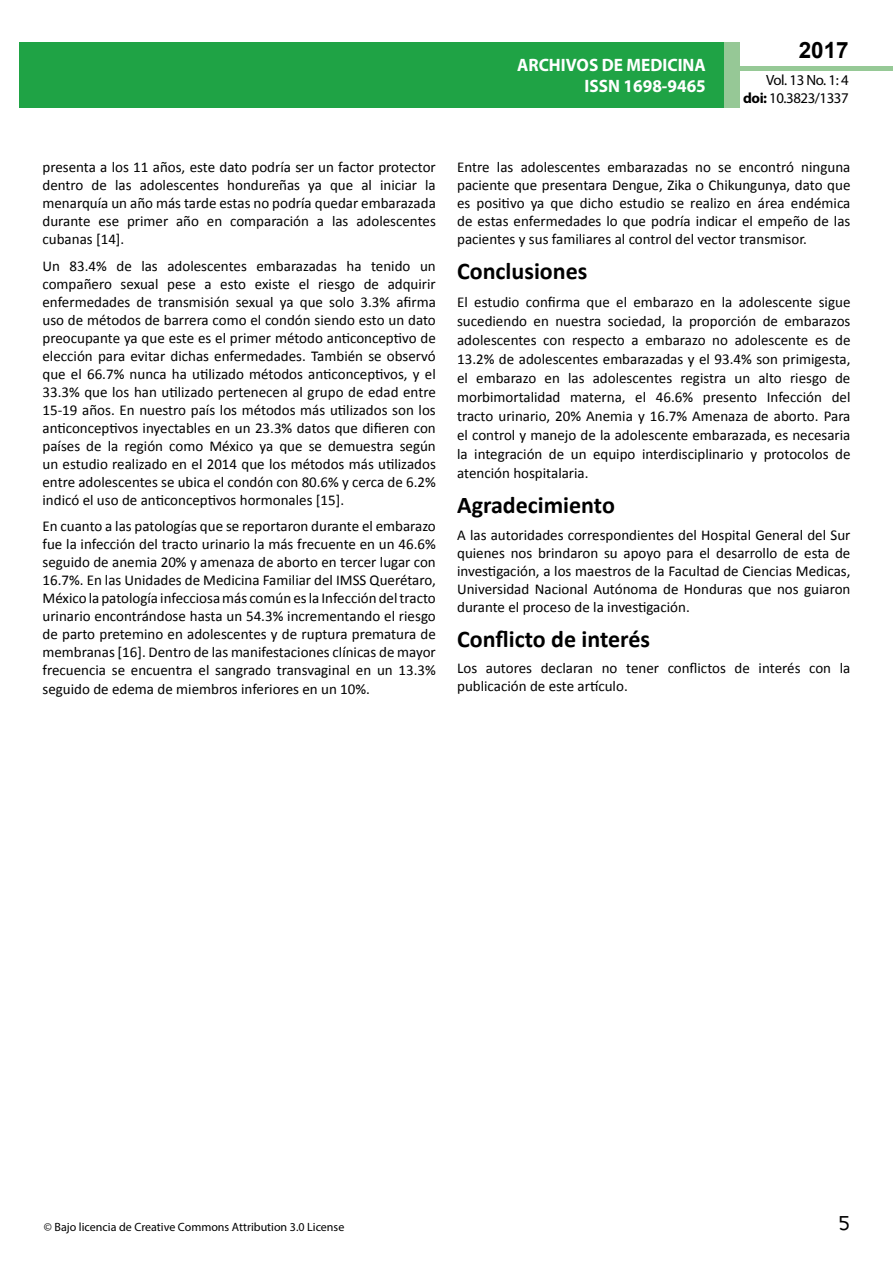
<style>
.page{position:relative;width:893px;height:1263px;background:#fff}
.page>*{position:absolute;margin:0;border:0;box-sizing:border-box;transform-origin:0 0}
.t1{font:25.5px "Tunga";color:#000}
.t2{font:700 24px "Calibri";color:#000}
.t3{font:700 22.5px "Arial";color:#000}
.t4{font:700 18px/21.6px "Myriad Pro";color:#fff;text-align:right;scale:.96 1}
.t5{font:15px/18px "Calibri";color:#000;text-align:justify}
.t6{font:14.85px/17.9px "Myriad Pro";letter-spacing:-.03em;color:#000;text-align:right}
.t7{font:12px "Myriad Pro";color:#000}
.s1{font-weight:700}
</style>
<div class="page">
<div style="left:722px;top:66px;width:171px;height:5px;background:#96c996"></div>
<div style="left:19px;top:42px;width:706px;height:66px;background:#1fa345"></div>
<div style="left:725px;top:42px;width:15px;height:66px;background:#96c896"></div>
<p class="t4" style="left:517px;top:53px;width:198px">ARCHIVOS DE MEDICINA<br>ISSN 1698-9465</p>
<h3 class="t3" style="left:799px;top:35px;width:52px">2017</h3>
<p class="t6" style="left:743px;top:71px;width:107px">Vol. 13 No. 1: 4 <span class="s1">doi:</span> 10.3823/1337</p>
<p class="t5" style="left:43px;top:158px;width:395px">presenta a los 11 años, este dato podría ser un factor protector dentro de las adolescentes hondureñas ya que al iniciar la menarquía un año más tarde estas no podría quedar embarazada durante ese primer año en comparación a las adolescentes cubanas [14].</p>
<p class="t5" style="left:43px;top:257px;width:395px">Un 83.4% de las adolescentes embarazadas ha tenido un compañero sexual pese a esto existe el riesgo de adquirir enfermedades de transmisión sexual ya que solo 3.3% afirma uso de métodos de barrera como el condón siendo esto un dato preocupante ya que este es el primer método anticonceptivo de elección para evitar dichas enfermedades. También se observó que el 66.7% nunca ha utilizado métodos anticonceptivos, y el 33.3% que los han utilizado pertenecen al grupo de edad entre 15-19 años. En nuestro país los métodos más utilizados son los anticonceptivos inyectables en un 23.3% datos que difieren con países de la región como México ya que se demuestra según un estudio realizado en el 2014 que los métodos más utilizados entre adolescentes se ubica el condón con 80.6% y cerca de 6.2% indicó el uso de anticonceptivos hormonales [15].</p>
<p class="t5" style="left:43px;top:517px;width:395px">En cuanto a las patologías que se reportaron durante el embarazo fue la infección del tracto urinario la más frecuente en un 46.6% seguido de anemia 20% y amenaza de aborto en tercer lugar con 16.7%. En las Unidades de Medicina Familiar del IMSS Querétaro, México la patología infecciosa más común es la Infección del tracto urinario encontrándose hasta un 54.3% incrementando el riesgo de parto pretemino en adolescentes y de ruptura prematura de membranas [16]. Dentro de las manifestaciones clínicas de mayor frecuencia se encuentra el sangrado transvaginal en un 13.3% seguido de edema de miembros inferiores en un 10%.</p>
<p class="t5" style="left:457px;top:158px;width:395px">Entre las adolescentes embarazadas no se encontró ninguna paciente que presentara Dengue, Zika o Chikungunya, dato que es positivo ya que dicho estudio se realizo en área endémica de estas enfermedades lo que podría indicar el empeño de las pacientes y sus familiares al control del vector transmisor.</p>
<h2 class="t2" style="left:457px;top:256px;width:132px">Conclusiones</h2>
<p class="t5" style="left:457px;top:292px;width:395px;line-height:19px">El estudio confirma que el embarazo en la adolescente sigue sucediendo en nuestra sociedad, la proporción de embarazos adolescentes con respecto a embarazo no adolescente es de 13.2% de adolescentes embarazadas y el 93.4% son primigesta, el embarazo en las adolescentes registra un alto riesgo de morbimortalidad materna, el 46.6% presento Infección del tracto urinario, 20% Anemia y 16.7% Amenaza de aborto. Para el control y manejo de la adolescente embarazada, es necesaria la integración de un equipo interdisciplinario y protocolos de atención hospitalaria.</p>
<h2 class="t2" style="left:457px;top:490px;width:159px">Agradecimiento</h2>
<p class="t5" style="left:457px;top:526px;width:395px">A las autoridades correspondientes del Hospital General del Sur quienes nos brindaron su apoyo para el desarrollo de esta de investigación, a los maestros de la Facultad de Ciencias Medicas, Universidad Nacional Autónoma de Honduras que nos guiaron durante el proceso de la investigación.</p>
<h2 class="t2" style="left:457px;top:623px;width:194px">Conflicto de interés</h2>
<p class="t5" style="left:457px;top:659px;width:395px">Los autores declaran no tener conflictos de interés con la publicación de este artículo.</p>
<p class="t7" style="left:44px;top:1220px;width:302px">© Bajo licencia de Creative Commons Attribution 3.0 License</p>
<h1 class="t1" style="left:839px;top:1206px;width:13px">5</h1>
</div>
